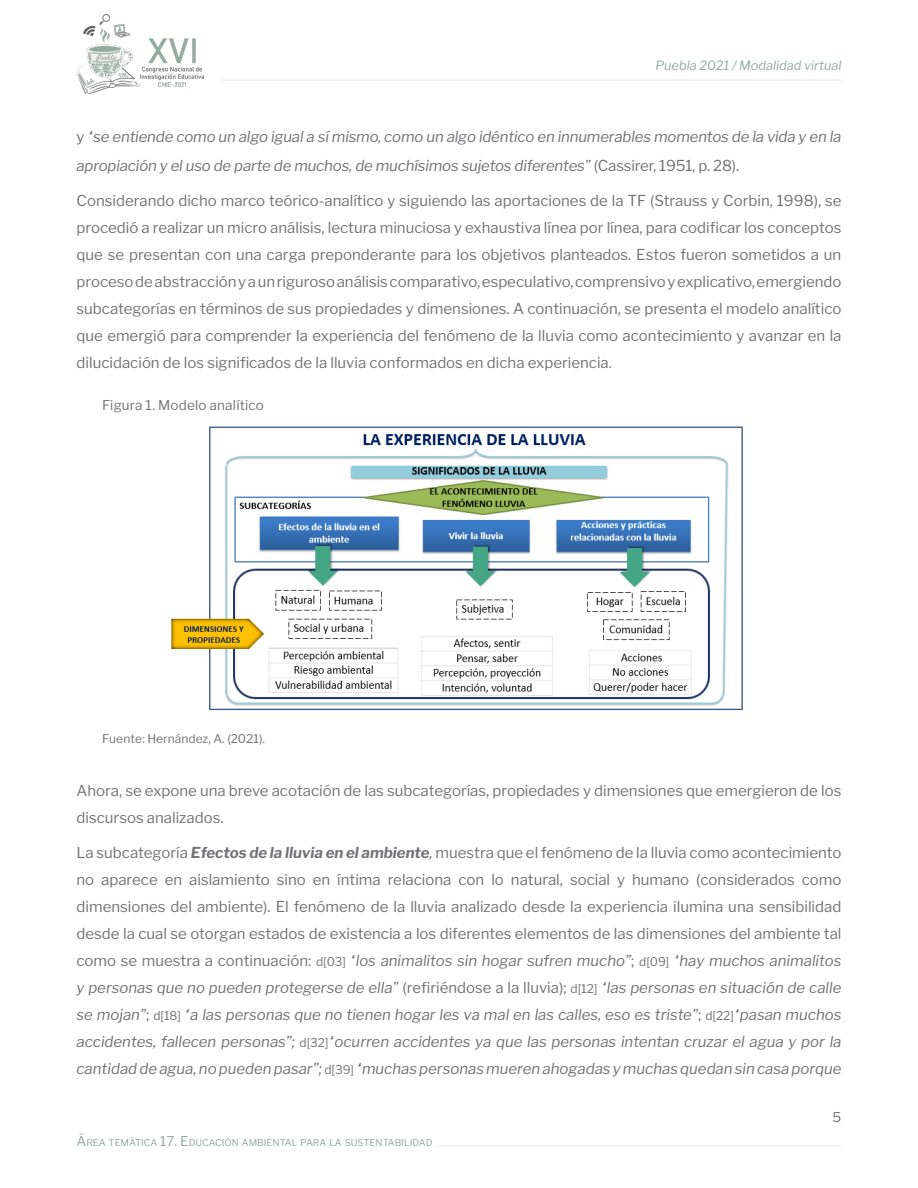
<style>
.page{position:relative;width:918px;height:1188px;background:#fff}
.page>*{position:absolute;margin:0;border:0;box-sizing:border-box;transform-origin:0 0}
.t1{font:18px/31px "Times New Roman";color:#231f20}
.parrafo_general{font:15px/27px "Libre Franklin";color:#727376;text-align:justify}
.parrafo_general-2{font:italic 15px/28.5px "Libre Franklin";letter-spacing:-.01em;color:#727376}
.PIES_DE_IMAGEN{font:13.5px "Libre Franklin";letter-spacing:.015em;color:#727376}
.t2{font:13.5px "Libre Franklin";color:#727376}
.t3{font:italic 12.75px "Libre Franklin";color:#92aca0}
.PIES_DE_IMAGEN-2{font:12px "Libre Franklin";color:#727376}
.t4{font:700 12px "Arial";color:#231f20}
.t5{font:9.45px "Libre Franklin";color:#92aca0}
.s1{font-style:normal}
.s2{font-style:italic}
.s3{font-weight:700;font-style:italic}
.s4{font-size:12px}
.s5{font-size:13.5px}
</style>
<div class="page">
<hr style="left:222px;top:79px;width:619px;height:2px;background:#f2f1ed">
<img style="left:77px;top:15px;width:126px;height:79px">
<hr style="left:436px;top:1145px;width:405px;height:2px;background:#f2f1ed">
<img style="left:171px;top:426px;width:572px;height:285px">
<p class="t3" style="left:655px;top:58px;width:187px">Puebla 2021 / Modalidad virtual</p>
<p class="parrafo_general-2" style="left:77px;top:122px;width:766px"><span class="s1">y</span> “se entiende como un algo igual a sí mismo, como un algo idéntico en innumerables momentos de la vida y en la apropiación y el uso de parte de muchos, de muchísimos sujetos diferentes” <span class="s1">(Cassirer, 1951, p. 28).</span></p>
<p class="parrafo_general" style="left:77px;top:187px;width:767px">Considerando dicho marco teórico-analítico y siguiendo las aportaciones de la TF (Strauss y Corbin, 1998), se procedió a realizar un micro análisis, lectura minuciosa y exhaustiva línea por línea, para codificar los conceptos que se presentan con una carga preponderante para los objetivos planteados. Estos fueron sometidos a un proceso de abstracción y a un riguroso análisis comparativo, especulativo, comprensivo y explicativo, emergiendo subcategorías en términos de sus propiedades y dimensiones. A continuación, se presenta el modelo analítico que emergió para comprender la experiencia del fenómeno de la lluvia como acontecimiento y avanzar en la dilucidación de los significados de la lluvia conformados en dicha experiencia.</p>
<p class="PIES_DE_IMAGEN" style="left:102px;top:397px;width:164px">Figura 1. Modelo analítico</p>
<p class="t1" style="left:440px;top:286px;width:248px;text-indent:-321px">dilucidación de los significados de la lluvia conformados en dicha experiencia.<br><span class="s2">Figura 1</span></p>
<p class="PIES_DE_IMAGEN-2" style="left:102px;top:732px;width:164px">Fuente: Hernández, A. (2021).</p>
<p class="parrafo_general" style="left:77px;top:777px;width:766px">Ahora, se expone una breve acotación de las subcategorías, propiedades y dimensiones que emergieron de los discursos analizados.</p>
<p class="parrafo_general" style="left:77px;top:839px;width:767px">La subcategoría <span class="s3">Efectos de la lluvia en el ambiente</span><span class="s2">,</span> muestra que el fenómeno de la lluvia como acontecimiento no aparece en aislamiento sino en íntima relaciona con lo natural, social y humano (considerados como dimensiones del ambiente). El fenómeno de la lluvia analizado desde la experiencia ilumina una sensibilidad desde la cual se otorgan estados de existencia a los diferentes elementos de las dimensiones del ambiente tal como se muestra a continuación: <span class="s4">d[03]</span> <span class="s2">“los animalitos sin hogar sufren mucho”</span>; <span class="s4">d[09]</span> <span class="s2">“hay muchos animalitos y personas que no pueden protegerse de ella”</span> (refiriéndose a la lluvia); <span class="s4">d[12]</span> <span class="s2">“las personas en situación de calle se mojan”</span>; <span class="s4">d[18]</span> <span class="s2">“a las personas que no tienen hogar les va mal en las calles, eso es triste”</span>; <span class="s4">d[22]</span><span class="s2">“pasan muchos accidentes, fallecen personas”;</span> <span class="s4">d[32]</span><span class="s2">“ocurren accidentes ya que las personas intentan cruzar el agua y por la cantidad de agua, no pueden pasar”;</span> <span class="s4">d[39]</span> <span class="s2">“muchas personas mueren ahogadas y muchas quedan sin casa porque</span></p>
<p class="t1" style="left:120px;top:910px;width:707px;text-align:justify">acontecimiento no aparece en aislamiento sino en íntima relaciona con lo natural, social y humano (considerados como dimensiones del ambiente). El fenómeno de la lluvia analizado desde la experiencia ilumina una sensibilidad desde la cual se otorgan estados de existencia a los diferentes elementos de las dimensiones del ambiente tal como se muestra a continuación: <span class="s4">d[03]</span> <span class="s2">“los animalitos</span></p>
<p class="t4" style="left:469px;top:1068px;width:8px">6</p>
<p class="t5" style="left:77px;top:1137px;width:358px"><span class="s5">Á</span>REA TEMÁTICA <span class="s5">17. E</span>DUCACIÓN AMBIENTAL PARA LA SUSTENTABILIDAD</p>
<p class="t2" style="left:833px;top:1109px;width:10px">5</p>
</div>
